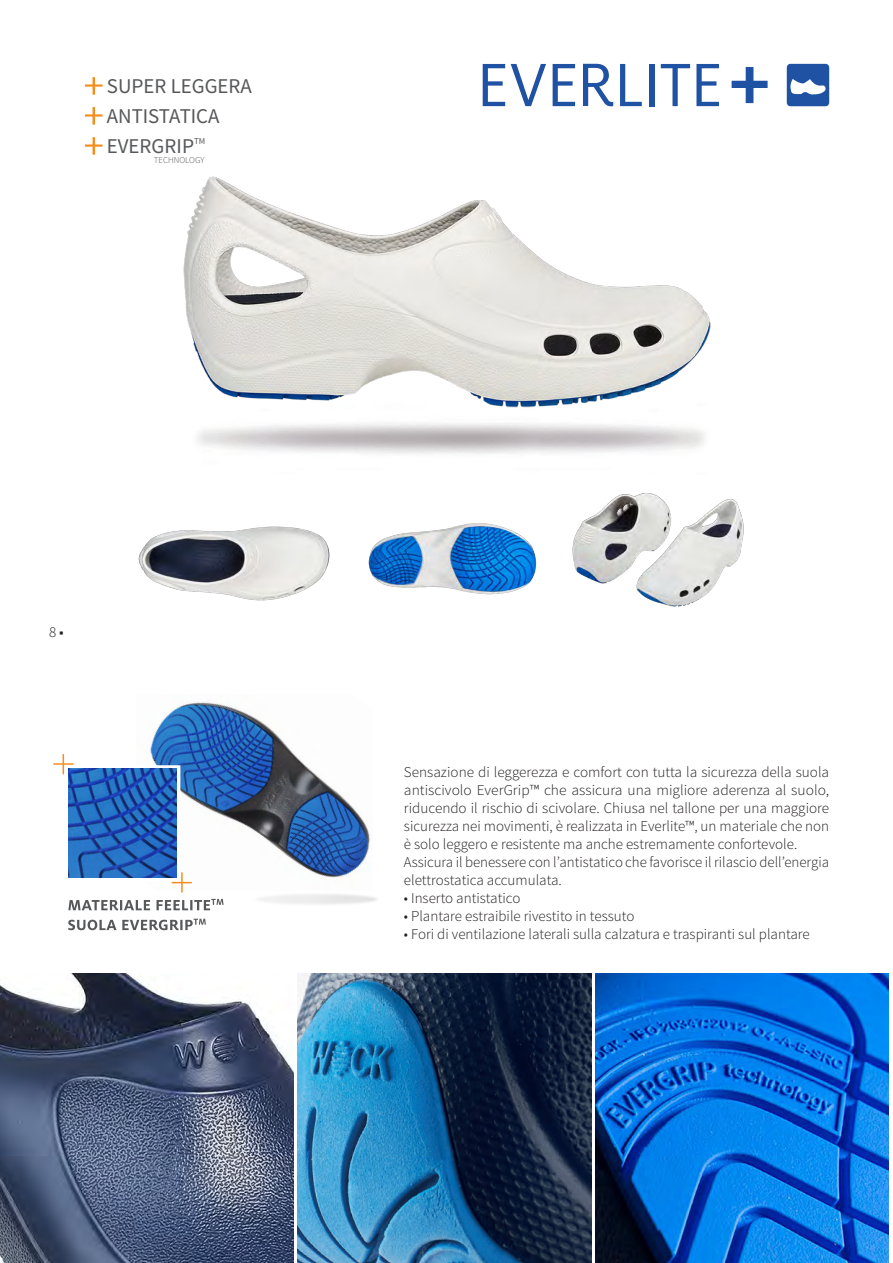
<style>
.page{position:relative;width:893px;height:1263px;background:#fff}
.page>*{position:absolute;margin:0;border:0;box-sizing:border-box;transform-origin:0 0}
.t1{font:21px "Source Sans Pro";color:#57585a}
.texto_glosario{font:300 15px/18px "Source Sans Pro";color:#231f20;text-align:justify}
.t2{font:300 9px "Source Sans Pro";color:#57585a}
.t3{font:9px "Source Sans Pro";color:#57585a}
.s1{font-weight:400}
</style>
<div class="page">
<img style="left:0;top:974px;width:293px;height:289px">
<img style="left:298px;top:974px;width:293px;height:289px">
<img style="left:595px;top:974px;width:294px;height:289px">
<img style="left:138px;top:526px;width:192px;height:75px">
<img style="left:368px;top:523px;width:169px;height:72px">
<img style="left:572px;top:493px;width:172px;height:114px">
<svg style="left:85px;top:77px;width:17px;height:18px"></svg>
<svg style="left:85px;top:107px;width:17px;height:18px"></svg>
<svg style="left:85px;top:137px;width:17px;height:18px"></svg>
<svg style="left:483px;top:64px;width:22px;height:42px"></svg>
<svg style="left:511px;top:64px;width:35px;height:42px"></svg>
<svg style="left:553px;top:64px;width:22px;height:42px"></svg>
<svg style="left:583px;top:64px;width:30px;height:42px"></svg>
<svg style="left:620px;top:64px;width:22px;height:42px"></svg>
<div style="left:649px;top:64px;width:5px;height:42px;background:#2052a4"></div>
<svg style="left:661px;top:64px;width:29px;height:42px"></svg>
<svg style="left:696px;top:64px;width:23px;height:42px"></svg>
<svg style="left:732px;top:67px;width:36px;height:36px"></svg>
<svg style="left:787px;top:64px;width:42px;height:42px"></svg>
<img style="left:149px;top:702px;width:221px;height:182px">
<svg style="left:54px;top:755px;width:137px;height:137px"></svg>
<img style="left:68px;top:769px;width:109px;height:109px">
<svg style="left:68px;top:919px;width:138px;height:11px"></svg>
<svg style="left:68px;top:899px;width:156px;height:11px"></svg>
<img style="left:183px;top:176px;width:528px;height:278px">
<p class="t1" style="left:107px;top:73px;width:146px">SUPER LEGGERA</p>
<p class="t1" style="left:107px;top:103px;width:114px">ANTISTATICA</p>
<p class="t1" style="left:107px;top:133px;width:89px">EVERGRIP</p>
<p class="t3" style="left:194px;top:136px;width:13px">TM</p>
<p class="t2" style="left:154px;top:154px;width:52px">TECHNOLOGY</p>
<p class="texto_glosario" style="left:49px;top:623px;width:16px">8 <span class="s1">■</span></p>
<p class="texto_glosario" style="left:404px;top:763px;width:427px">Sensazione di leggerezza e comfort con tutta la sicurezza della suola antiscivolo EverGrip™ che assicura una migliore aderenza al suolo, riducendo il rischio di scivolare. Chiusa nel tallone per una maggiore sicurezza nei movimenti, è realizzata in Everlite™, un materiale che non è solo leggero e resistente ma anche estremamente confortevole.</p>
<p class="texto_glosario" style="left:404px;top:853px;width:427px">Assicura il benessere con l’antistatico che favorisce il rilascio dell’energia elettrostatica accumulata.</p>
<p class="texto_glosario" style="left:404px;top:889px;width:118px">• Inserto antistatico</p>
<p class="texto_glosario" style="left:404px;top:907px;width:232px">• Plantare estraibile rivestito in tessuto</p>
<p class="texto_glosario" style="left:404px;top:925px;width:407px">• Fori di ventilazione laterali sulla calzatura e traspiranti sul plantare</p>
</div>
